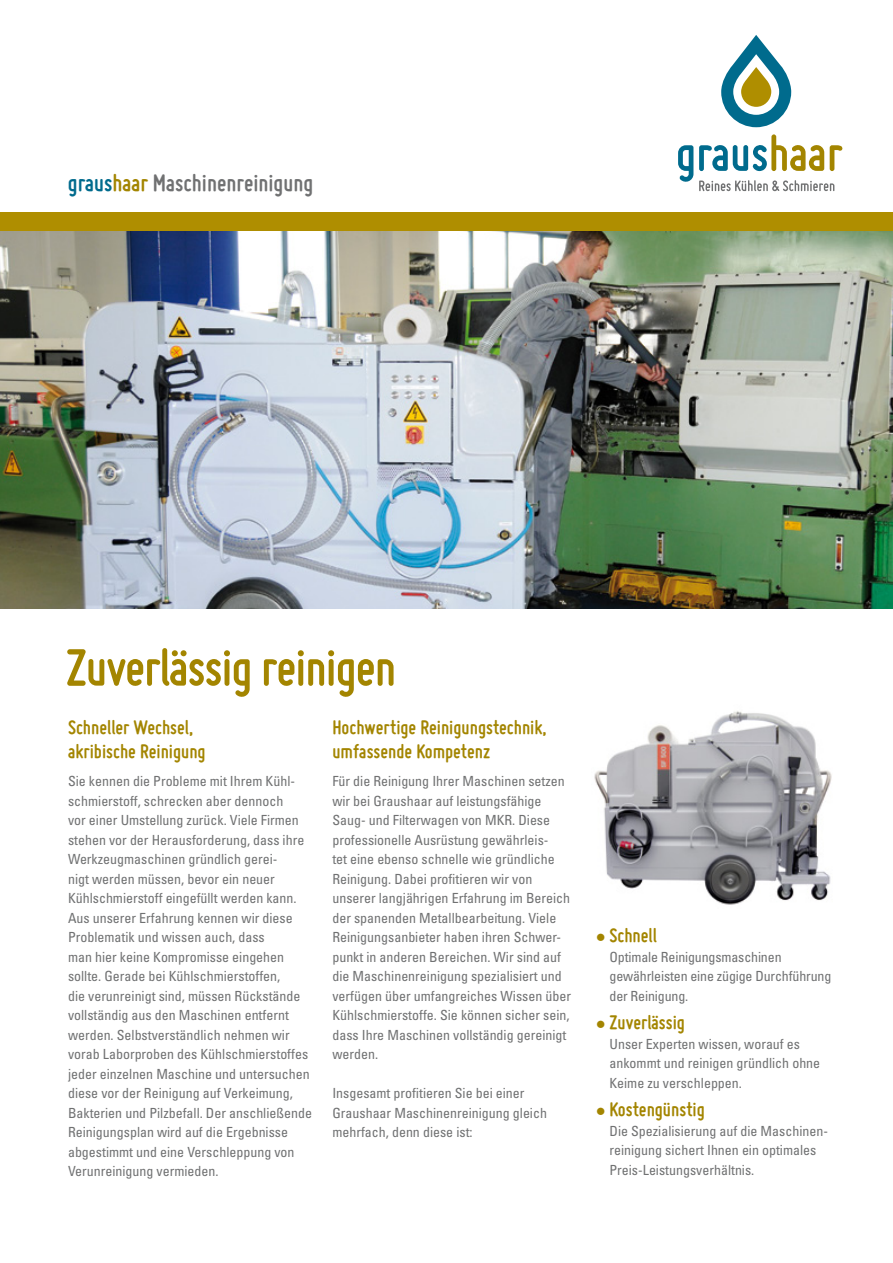
<style>
.page{position:relative;width:893px;height:1263px;background:#fff}
.page>*{position:absolute;margin:0;border:0;box-sizing:border-box;transform-origin:0 0}
.t1{font:700 54.75px "Miso";letter-spacing:-.02em;color:#a38500}
.t2{font:700 25.5px "Miso";color:#707172}
.t3{font:700 21px/24px "Miso";color:#a38500}
.t4{font:condensed 13.95px/19.5px "Univers LT Std";color:#707172}
.s1{color:#006b8d}
.s2{color:#a38500}
.s3{font-family:"Univers LT Std";font-weight:400;font-stretch:condensed;font-size:24px}
</style>
<div class="page">
<div style="left:0;top:213px;width:893px;height:19px;background:#af8e00"></div>
<img style="left:0;top:232px;width:893px;height:377px">
<svg style="left:678px;top:134px;width:164px;height:57px"></svg>
<svg style="left:721px;top:35px;width:70px;height:92px"></svg>
<img style="left:594px;top:711px;width:238px;height:194px">
<h2 class="t2" style="left:68px;top:168px;width:247px"><span class="s1">graus</span><span class="s2">haar</span> Maschinenreinigung</h2>
<h1 class="t1" style="left:66px;top:636px;width:332px">Zuverlässig reinigen</h1>
<h3 class="t3" style="left:332px;top:715px;width:216px">Hochwertige Reinigungstechnik, umfassende Kompetenz</h3>
<p class="t4" style="left:332px;top:771px;width:240px">Für die Reinigung Ihrer Maschinen setzen wir bei Graushaar auf leistungsfähige Saug- und Filterwagen von MKR. Diese professionelle Ausrüstung gewährleis-<br>tet eine ebenso schnelle wie gründliche Reinigung. Dabei profitieren wir von unserer langjährigen Erfahrung im Bereich der spanenden Metallbearbeitung. Viele Reinigungsanbieter haben ihren Schwer&shy;punkt in anderen Bereichen. Wir sind auf die Maschinenreinigung spezialisiert und verfügen über umfangreiches Wissen über Kühlschmierstoffe. Sie können sicher sein, dass Ihre Maschinen vollständig gereinigt werden.</p>
<p class="t4" style="left:332px;top:1083px;width:216px">Insgesamt profitieren Sie bei einer<br>Graushaar Maschinenreinigung gleich mehrfach, denn diese ist:</p>
<h3 class="t3" style="left:68px;top:715px;width:139px">Schneller Wechsel, akribische Reinigung</h3>
<p class="t4" style="left:68px;top:771px;width:246px">Sie kennen die Probleme mit Ihrem Kühl&shy;schmierstoff, schrecken aber dennoch<br>vor einer Umstellung zurück. Viele Firmen stehen vor der Herausforderung, dass ihre Werkzeugmaschinen gründlich gerei-<br>nigt werden müssen, bevor ein neuer Kühlschmierstoff eingefüllt werden kann.<br>Aus unserer Erfahrung kennen wir diese Problematik und wissen auch, dass<br>man hier keine Kompromisse eingehen sollte. Gerade bei Kühlschmierstoffen,<br>die verunreinigt sind, müssen Rückstände vollständig aus den Maschinen entfernt werden. Selbstverständlich nehmen wir vorab Laborproben des Kühlschmierstoffes jeder einzelnen Maschine und untersuchen diese vor der Reinigung auf Verkeimung, Bakterien und Pilzbefall. Der anschließende Reinigungsplan wird auf die Ergebnisse abgestimmt und eine Verschleppung von Verunreinigung vermieden.</p>
<h3 class="t3" style="left:597px;top:923px;width:62px"><span class="s3">•</span> Schnell</h3>
<p class="t4" style="left:609px;top:947px;width:223px">Optimale Reinigungsmaschinen gewährleisten eine zügige Durchführung der Reinigung.</p>
<h3 class="t3" style="left:597px;top:1010px;width:90px"><span class="s3">•</span> Zuverlässig</h3>
<p class="t4" style="left:609px;top:1034px;width:212px">Unser Experten wissen, worauf es ankommt und reinigen gründlich ohne<br>Keime zu verschleppen.</p>
<h3 class="t3" style="left:597px;top:1097px;width:110px"><span class="s3">•</span> Kostengünstig</h3>
<p class="t4" style="left:609px;top:1121px;width:220px">Die Spezialisierung auf die Maschinen&shy;reinigung sichert Ihnen ein optimales<br>Preis-Leistungsverhältnis.</p>
</div>
